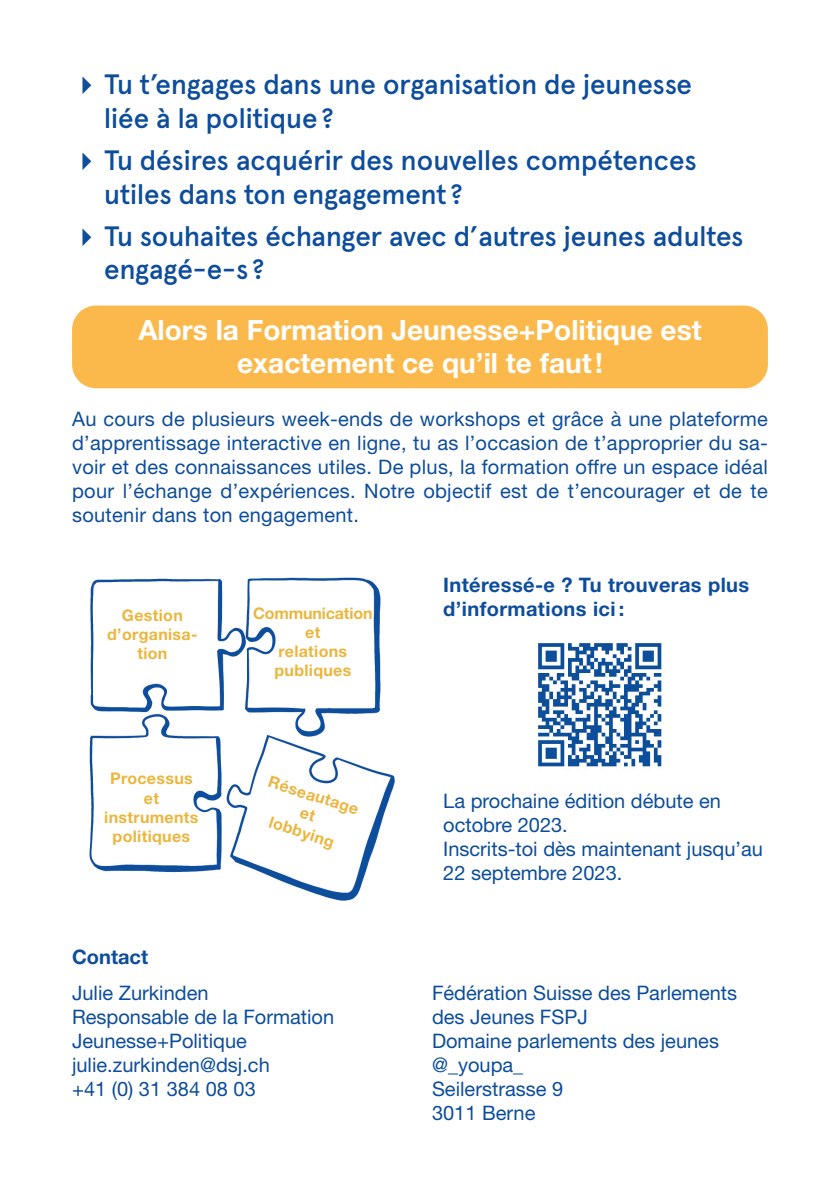
<style>
.page{position:relative;width:840px;height:1191px;background:#fff}
.page>*{position:absolute;margin:0;border:0;box-sizing:border-box;transform-origin:0 0}
.t1{font:500 28px/33.6px "Apercu";color:#0d4d9b}
.t2{font:700 28px/33.6px "Helvetica Neue LT Std";color:#fff;text-align:center}
.t3{font:20px/24px "Helvetica Neue LT Std";color:#0d4d9b}
.t4{font:700 20px/24px "Helvetica Neue LT Std";letter-spacing:.02em;color:#0d4d9b}
.t5{font:700 20px "Helvetica Neue LT Std";color:#0d4d9b}
.t6{font:700 16px/19.2px "Helvetica Neue LT Std";letter-spacing:.02em;color:#ebb63e;text-align:center}
</style>
<div class="page">
<div style="left:72px;top:305px;width:695px;height:83px;background:#fcb94b;border-radius:24px"></div>
<img style="left:89px;top:577px;width:306px;height:324px">
<img style="left:538px;top:643px;width:124px;height:124px">
<svg style="left:299px;top:808px;width:17px;height:13px"></svg>
<p class="t1" style="left:104px;top:65px;width:589px">Tu t’engages dans une organisation de jeunesse liée à la politique?</p>
<p class="t1" style="left:104px;top:141px;width:593px">Tu désires acquérir des nouvelles compétences utiles dans ton engagement ?</p>
<p class="t1" style="left:104px;top:217px;width:640px">Tu souhaites échanger avec d’autres jeunes adultes engagé-e-s ?</p>
<p class="t2" style="left:138px;top:312px;width:564px">Alors la Formation Jeunesse+Politique est exactement ce qu’il te faut!</p>
<p class="t3" style="left:72px;top:407px;width:697px;text-align:justify">Au cours de plusieurs week-ends de workshops et grâce à une plateforme d’apprentissage interactive en ligne, tu as l’occasion de t’approprier du sa&shy;voir et des connaissances utiles. De plus, la formation offre un espace idéal pour l’échange d’expériences. Notre objectif est de t’encourager et de te soutenir dans ton engagement.</p>
<p class="t6" style="left:107px;top:605px;width:92px">Gestion d’organisa&shy;tion</p>
<p class="t6" style="left:253px;top:603px;width:121px">Communication et<br>relations publiques</p>
<p class="t6" style="left:104px;top:768px;width:96px">Processus et instruments politiques</p>
<p class="t6" style="left:272px;top:771px;width:95px;rotate:18deg">Réseautage</p>
<p class="t6" style="left:272px;top:812px;width:69px;rotate:18deg">lobbying</p>
<p class="t5" style="left:72px;top:944px;width:77px">Contact</p>
<p class="t3" style="left:72px;top:981px;width:138px">Julie Zurkinden</p>
<p class="t3" style="left:72px;top:1005px;width:263px">Responsable de la Formation<br>Jeunesse+Politique</p>
<p class="t3" style="left:72px;top:1053px;width:199px">julie.zurkinden@dsj.ch</p>
<p class="t3" style="left:72px;top:1077px;width:185px">+41 (0) 31 384 08 03</p>
<p class="t4" style="left:443px;top:572px;width:307px">Intéressé-e ? Tu trouveras plus d’informations ici :</p>
<p class="t3" style="left:443px;top:788px;width:279px">La prochaine édition débute en octobre 2023.</p>
<p class="t3" style="left:443px;top:836px;width:321px">Inscrits-toi dès maintenant jusqu’au<br>22 septembre 2023.</p>
<p class="t3" style="left:432px;top:980px;width:306px">Fédération Suisse des Parlements des Jeunes FSPJ</p>
<p class="t3" style="left:432px;top:1028px;width:288px">Domaine parlements des jeunes</p>
<p class="t3" style="left:432px;top:1052px;width:93px">@_youpa_</p>
<p class="t3" style="left:432px;top:1076px;width:133px">Seilerstrasse 9</p>
<p class="t3" style="left:432px;top:1100px;width:105px">3011 Berne</p>
</div>
